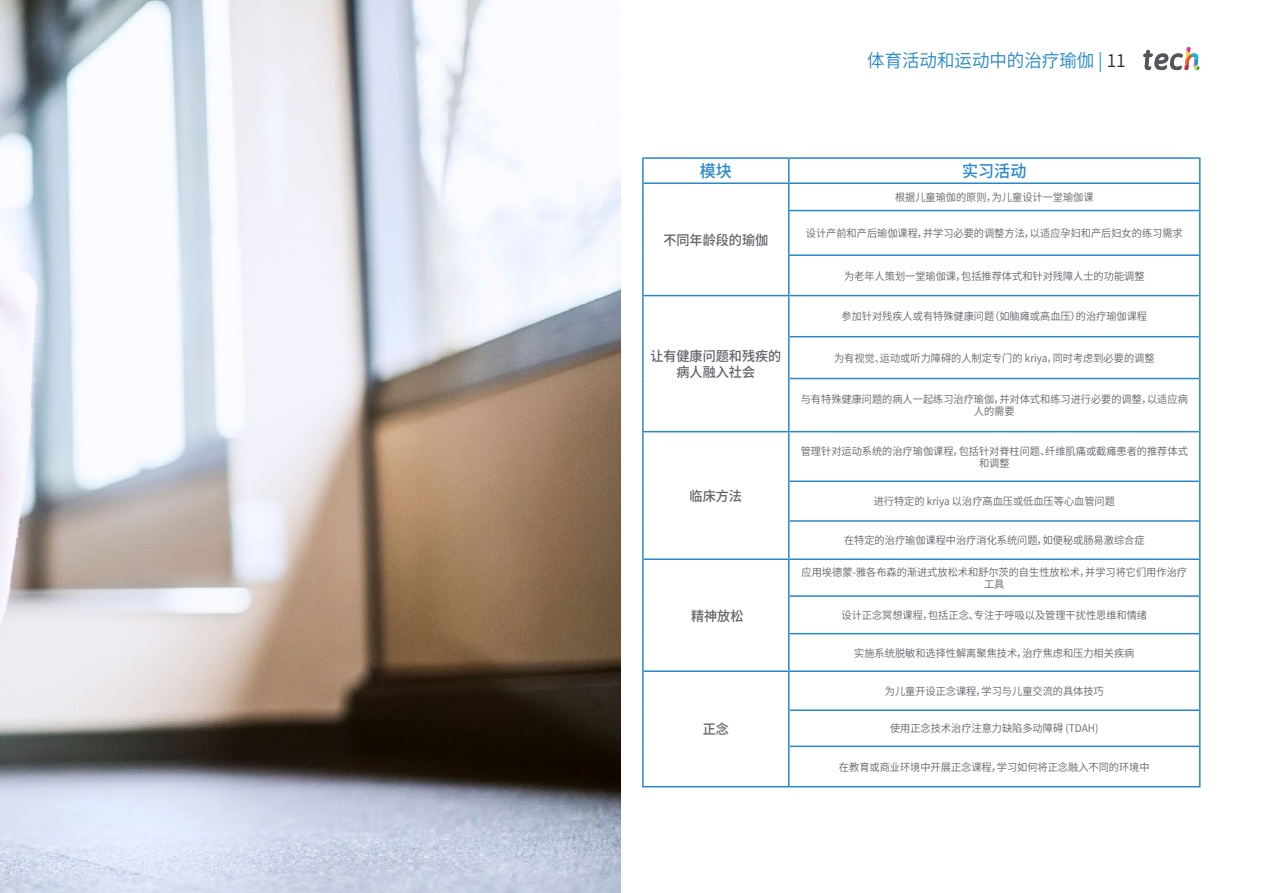
<style>
.page{position:relative;width:1263px;height:893px;background:#fff}
.page>*{position:absolute;margin:0;border:0;box-sizing:border-box;transform-origin:0 0}
.t1{font:18px "Source Han Sans CN";color:#2488c9}
.t2{font:500 16.5px "Source Han Sans CN";color:#2988c9}
.t3{font:500 13.5px/16.5px "Source Han Sans CN";color:#61646a;text-align:center}
.t4{font:10.5px/12px "Source Han Sans CN";color:#61646a;text-align:center}
.s1{color:#312e20}
</style>
<div class="page">
<svg style="left:1143px;top:47px;width:56px;height:24px"></svg>
<hr style="left:642px;top:786px;width:147px;height:1px;background:#2488c9">
<hr style="left:642px;top:432px;width:2px;height:49px;background:#2988c9">
<hr style="left:788px;top:432px;width:1px;height:49px;background:#2988c9">
<hr style="left:642px;top:481px;width:2px;height:40px;background:#2988c9">
<hr style="left:788px;top:481px;width:1px;height:40px;background:#2988c9">
<hr style="left:642px;top:521px;width:2px;height:38px;background:#2988c9">
<hr style="left:788px;top:521px;width:1px;height:37px;background:#2988c9">
<hr style="left:642px;top:671px;width:2px;height:39px;background:#2988c9">
<hr style="left:788px;top:672px;width:1px;height:38px;background:#2988c9">
<hr style="left:642px;top:710px;width:2px;height:36px;background:#2988c9">
<hr style="left:788px;top:710px;width:1px;height:36px;background:#2988c9">
<hr style="left:642px;top:746px;width:2px;height:40px;background:#2988c9">
<hr style="left:788px;top:746px;width:1px;height:40px;background:#2988c9">
<hr style="left:789px;top:336px;width:410px;height:1px;background:#2988c9">
<hr style="left:789px;top:378px;width:410px;height:1px;background:#2988c9">
<hr style="left:789px;top:431px;width:410px;height:1px;background:#2988c9">
<hr style="left:789px;top:480px;width:410px;height:2px;background:#2988c9">
<hr style="left:789px;top:520px;width:410px;height:2px;background:#2988c9">
<hr style="left:644px;top:182px;width:144px;height:2px;background:#2988c9">
<hr style="left:642px;top:183px;width:2px;height:28px;background:#2488c9">
<hr style="left:642px;top:211px;width:2px;height:44px;background:#2488c9">
<hr style="left:642px;top:255px;width:2px;height:40px;background:#2488c9">
<hr style="left:642px;top:157px;width:147px;height:2px;background:#2488c9">
<hr style="left:642px;top:159px;width:2px;height:24px;background:#2488c9">
<hr style="left:789px;top:157px;width:411px;height:2px;background:#2488c9">
<svg style="left:788px;top:159px;width:1px;height:51px"></svg>
<hr style="left:788px;top:182px;width:412px;height:2px;background:#2488c9">
<svg style="left:1199px;top:159px;width:1px;height:51px"></svg>
<hr style="left:788px;top:211px;width:1px;height:43px;background:#2488c9">
<hr style="left:1199px;top:211px;width:1px;height:43px;background:#2488c9">
<hr style="left:788px;top:254px;width:412px;height:2px;background:#2488c9">
<hr style="left:788px;top:256px;width:1px;height:39px;background:#2488c9">
<hr style="left:1199px;top:256px;width:1px;height:39px;background:#2488c9">
<hr style="left:1199px;top:296px;width:1px;height:41px;background:#2488c9">
<hr style="left:789px;top:558px;width:411px;height:2px;background:#2488c9">
<hr style="left:788px;top:595px;width:412px;height:2px;background:#2488c9">
<hr style="left:788px;top:633px;width:412px;height:1px;background:#2488c9">
<hr style="left:789px;top:670px;width:411px;height:2px;background:#2488c9">
<hr style="left:789px;top:709px;width:411px;height:2px;background:#2488c9">
<hr style="left:789px;top:746px;width:411px;height:1px;background:#2488c9">
<hr style="left:789px;top:786px;width:411px;height:1px;background:#2488c9">
<hr style="left:788px;top:210px;width:412px;height:1px;background:#2488c9">
<hr style="left:789px;top:295px;width:411px;height:1px;background:#2488c9">
<hr style="left:1199px;top:337px;width:1px;height:41px;background:#2488c9">
<hr style="left:1199px;top:378px;width:1px;height:54px;background:#2488c9">
<hr style="left:1199px;top:432px;width:1px;height:49px;background:#2488c9">
<hr style="left:1199px;top:481px;width:1px;height:40px;background:#2488c9">
<hr style="left:1199px;top:521px;width:1px;height:37px;background:#2488c9">
<hr style="left:1199px;top:560px;width:1px;height:35px;background:#2488c9">
<hr style="left:1199px;top:597px;width:1px;height:36px;background:#2488c9">
<hr style="left:1199px;top:634px;width:1px;height:36px;background:#2488c9">
<hr style="left:1199px;top:672px;width:1px;height:37px;background:#2488c9">
<hr style="left:1199px;top:711px;width:1px;height:35px;background:#2488c9">
<hr style="left:1199px;top:747px;width:1px;height:39px;background:#2488c9">
<hr style="left:642px;top:559px;width:2px;height:37px;background:#2988c9">
<hr style="left:642px;top:596px;width:2px;height:38px;background:#2988c9">
<hr style="left:642px;top:634px;width:2px;height:37px;background:#2988c9">
<hr style="left:644px;top:558px;width:145px;height:2px;background:#2488c9">
<hr style="left:788px;top:560px;width:1px;height:35px;background:#2488c9">
<hr style="left:788px;top:597px;width:1px;height:36px;background:#2488c9">
<hr style="left:788px;top:634px;width:1px;height:36px;background:#2488c9">
<hr style="left:644px;top:670px;width:145px;height:2px;background:#2488c9">
<hr style="left:642px;top:295px;width:147px;height:1px;background:#2988c9">
<hr style="left:642px;top:296px;width:2px;height:41px;background:#2988c9">
<hr style="left:788px;top:296px;width:1px;height:41px;background:#2988c9">
<hr style="left:642px;top:337px;width:2px;height:41px;background:#2988c9">
<hr style="left:788px;top:337px;width:1px;height:41px;background:#2988c9">
<hr style="left:642px;top:378px;width:2px;height:53px;background:#2988c9">
<hr style="left:788px;top:378px;width:1px;height:53px;background:#2988c9">
<hr style="left:642px;top:431px;width:147px;height:1px;background:#2988c9">
<img style="left:0;top:0;width:621px;height:893px">
<h1 class="t1" style="left:867px;top:51px;width:260px">体育活动和运动中的治疗瑜伽 | <span class="s1">11</span></h1>
<h2 class="t2" style="left:700px;top:162px;width:34px">模块</h2>
<h2 class="t2" style="left:962px;top:162px;width:66px">实习活动</h2>
<p class="t3" style="left:663px;top:232px;width:106px">不同年龄段的瑜伽</p>
<p class="t3" style="left:650px;top:348px;width:132px">让有健康问题和残疾的病人融入社会</p>
<p class="t3" style="left:690px;top:488px;width:54px">临床方法</p>
<p class="t3" style="left:691px;top:608px;width:54px">精神放松</p>
<p class="t3" style="left:703px;top:721px;width:28px">正念</p>
<p class="t4" style="left:895px;top:191px;width:200px">根据儿童瑜伽的原则，为儿童设计一堂瑜伽课</p>
<p class="t4" style="left:806px;top:227px;width:378px">设计产前和产后瑜伽课程，并学习必要的调整方法，以适应孕妇和产后妇女的练习需求</p>
<p class="t4" style="left:844px;top:270px;width:302px">为老年人策划一堂瑜伽课，包括推荐体式和针对残障人士的功能调整</p>
<p class="t4" style="left:841px;top:311px;width:307px">参加针对残疾人或有特殊健康问题（如脑瘫或高血压）的治疗瑜伽课程</p>
<p class="t4" style="left:834px;top:352px;width:322px">为有视觉、运动或听力障碍的人制定专门的 kriya，同时考虑到必要的调整</p>
<p class="t4" style="left:801px;top:394px;width:389px">与有特殊健康问题的病人一起练习治疗瑜伽，并对体式和练习进行必要的调整，以适应病人的需要</p>
<p class="t4" style="left:801px;top:445px;width:389px">管理针对运动系统的治疗瑜伽课程，包括针对脊柱问题、纤维肌痛或截瘫患者的推荐体式和调整</p>
<p class="t4" style="left:874px;top:496px;width:243px">进行特定的 kriya 以治疗高血压或低血压等心血管问题</p>
<p class="t4" style="left:844px;top:535px;width:302px">在特定的治疗瑜伽课程中治疗消化系统问题，如便秘或肠易激综合症</p>
<p class="t4" style="left:801px;top:566px;width:387px">应用埃德蒙-雅各布森的渐进式放松术和舒尔茨的自生性放松术，并学习将它们用作治疗工具</p>
<p class="t4" style="left:841px;top:609px;width:307px">设计正念冥想课程，包括正念、专注于呼吸以及管理干扰性思维和情绪</p>
<p class="t4" style="left:854px;top:647px;width:282px">实施系统脱敏和选择性解离聚焦技术，治疗焦虑和压力相关疾病</p>
<p class="t4" style="left:885px;top:685px;width:220px">为儿童开设正念课程，学习与儿童交流的具体技巧</p>
<p class="t4" style="left:890px;top:723px;width:210px">使用正念技术治疗注意力缺陷多动障碍 (TDAH)</p>
<p class="t4" style="left:839px;top:761px;width:312px">在教育或商业环境中开展正念课程，学习如何将正念融入不同的环境中</p>
</div>
